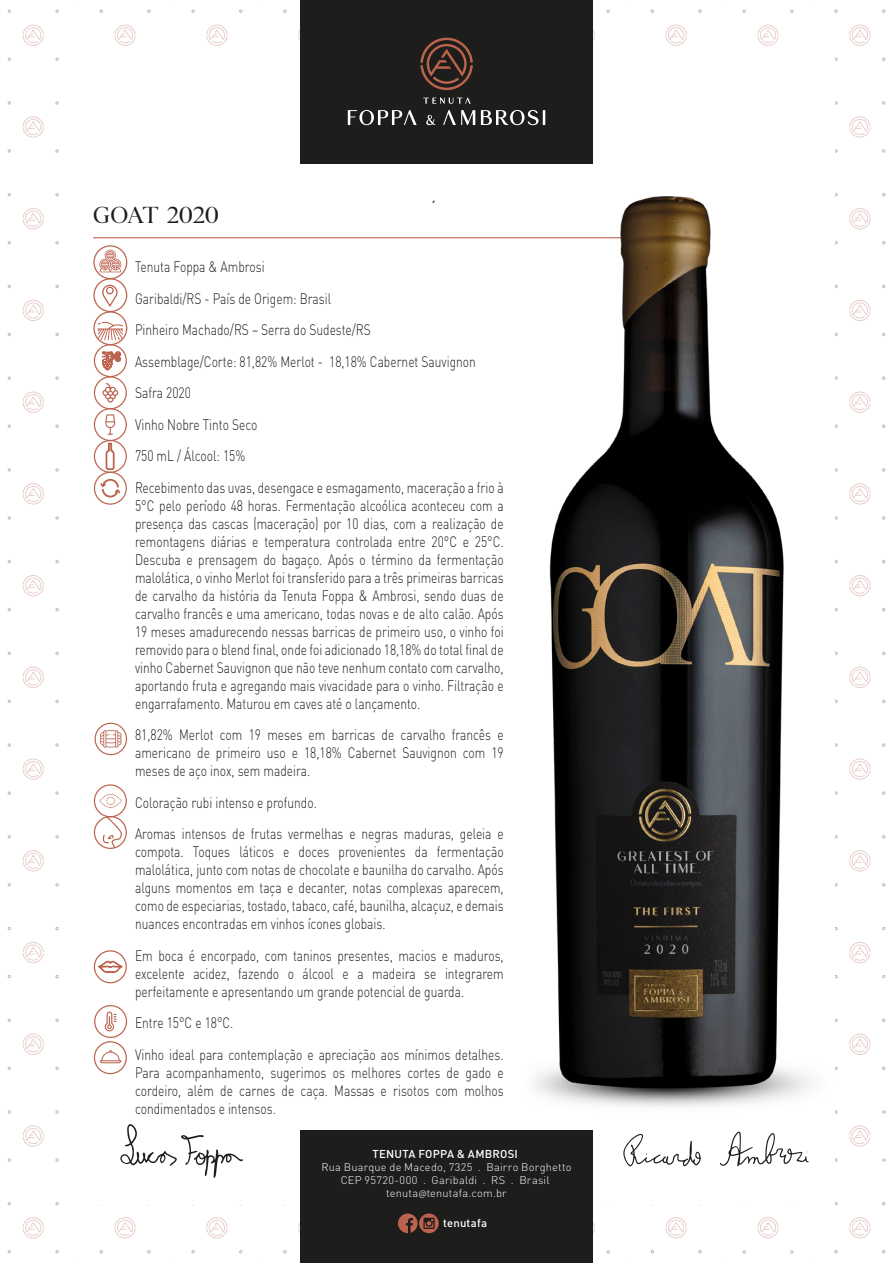
<style>
.page{position:relative;width:893px;height:1263px;background:#fff}
.page>*{position:absolute;margin:0;border:0;box-sizing:border-box;transform-origin:0 0}
.t1{font:26.1px "Agatho Regular CAPS";letter-spacing:-.015em;color:#1d1d1b}
.t2{font:300 15px/18px "DIN Pro";color:#1d1d1b;text-align:justify;scale:.8 1}
.t3{font:500 11.25px "DIN Pro";letter-spacing:.02em;color:#fff}
.t4{font:300 10.95px/13.2px "DIN Pro";letter-spacing:.02em;color:#fff;text-align:center}
.s1{font-family:"Myriad Pro"}
</style>
<div class="page">
<svg style="left:23px;top:25px;width:21px;height:21px"></svg>
<svg style="left:114px;top:25px;width:22px;height:21px"></svg>
<svg style="left:206px;top:25px;width:22px;height:21px"></svg>
<svg style="left:298px;top:29px;width:2px;height:12px"></svg>
<svg style="left:593px;top:29px;width:2px;height:12px"></svg>
<svg style="left:665px;top:25px;width:22px;height:21px"></svg>
<svg style="left:757px;top:25px;width:22px;height:21px"></svg>
<svg style="left:114px;top:1217px;width:22px;height:21px"></svg>
<svg style="left:206px;top:1217px;width:22px;height:21px"></svg>
<svg style="left:298px;top:1222px;width:2px;height:12px"></svg>
<svg style="left:593px;top:1222px;width:2px;height:12px"></svg>
<svg style="left:665px;top:1217px;width:22px;height:21px"></svg>
<svg style="left:757px;top:1217px;width:22px;height:21px"></svg>
<svg style="left:849px;top:25px;width:21px;height:21px"></svg>
<svg style="left:23px;top:116px;width:21px;height:22px"></svg>
<svg style="left:8px;top:149px;width:3px;height:4px"></svg>
<svg style="left:849px;top:116px;width:21px;height:22px"></svg>
<svg style="left:23px;top:208px;width:21px;height:21px"></svg>
<svg style="left:23px;top:300px;width:21px;height:21px"></svg>
<svg style="left:23px;top:391px;width:21px;height:22px"></svg>
<svg style="left:23px;top:483px;width:21px;height:21px"></svg>
<svg style="left:23px;top:575px;width:21px;height:21px"></svg>
<svg style="left:23px;top:667px;width:21px;height:21px"></svg>
<svg style="left:23px;top:758px;width:21px;height:22px"></svg>
<svg style="left:8px;top:743px;width:3px;height:4px"></svg>
<svg style="left:23px;top:850px;width:21px;height:21px"></svg>
<svg style="left:23px;top:942px;width:21px;height:21px"></svg>
<svg style="left:23px;top:1034px;width:21px;height:21px"></svg>
<svg style="left:23px;top:1125px;width:21px;height:22px"></svg>
<svg style="left:23px;top:1217px;width:21px;height:21px"></svg>
<svg style="left:849px;top:1217px;width:21px;height:21px"></svg>
<div style="left:300px;top:0;width:293px;height:163px;background:#1d1d1b"></div>
<svg style="left:423px;top:98px;width:48px;height:6px"></svg>
<svg style="left:443px;top:110px;width:32px;height:15px"></svg>
<svg style="left:426px;top:115px;width:9px;height:10px"></svg>
<svg style="left:348px;top:110px;width:69px;height:15px"></svg>
<svg style="left:481px;top:110px;width:64px;height:15px"></svg>
<svg style="left:420px;top:38px;width:53px;height:52px"></svg>
<div style="left:300px;top:1130px;width:293px;height:133px;background:#1d1d1b"></div>
<svg style="left:398px;top:1213px;width:41px;height:21px"></svg>
<svg style="left:120px;top:1124px;width:123px;height:54px"></svg>
<svg style="left:623px;top:1150px;width:78px;height:16px"></svg>
<svg style="left:720px;top:1150px;width:89px;height:17px"></svg>
<hr style="left:93px;top:237px;width:552px;height:1px;background:#bc634f">
<svg style="left:94px;top:950px;width:33px;height:33px"></svg>
<svg style="left:94px;top:784px;width:33px;height:65px"></svg>
<svg style="left:93px;top:245px;width:35px;height:260px"></svg>
<svg style="left:94px;top:1005px;width:33px;height:69px"></svg>
<img style="left:347px;top:149px;width:539px;height:1001px">
<svg style="left:95px;top:723px;width:32px;height:32px"></svg>
<h1 class="t1" style="left:93px;top:204px;width:128px">GOAT 2020</h1>
<h1 class="t1" style="left:431px;top:198px;width:7px">´</h1>
<p class="t2" style="left:135px;top:250px;width:462px;line-height:31.5px;text-align:left">Tenuta Foppa &amp; Ambrosi<br>Garibaldi/RS - País de Origem: Brasil<br>Pinheiro Machado/RS – Serra do Sudeste/RS<br>Assemblage/Corte: 81,82% Merlot - 18,18% Cabernet Sauvignon Safra 2020<br>Vinho Nobre Tinto Seco<br>750 mL / Álcool: 15%<br>Recebimento das uvas, desengace e esmagamento, maceração a frio à</p>
<p class="t2" style="left:135px;top:495px;width:462px">5°C pelo período 48 horas. Fermentação alcoólica aconteceu com a presença das cascas (maceração) por 10 dias, com a realização de remontagens diárias e temperatura controlada entre 20°C e 25°C.<br>Descuba e prensagem do bagaço. Após o término da fermentação malolática, o vinho Merlot foi transferido para a três primeiras barricas de carvalho da história da Tenuta Foppa &amp; Ambrosi, sendo duas de carvalho francês e uma americano, todas novas e de alto calão. Após 19 meses amadurecendo nessas barricas de primeiro uso, o vinho foi removido para o blend final, onde foi adicionado 18,18% do total final de vinho Cabernet Sauvignon que não teve nenhum contato com carvalho, aportando fruta e agregando mais vivacidade para o vinho. Filtração e engarrafamento. Maturou em caves até o lançamento.</p>
<p class="t2" style="left:135px;top:725px;width:462px">81,82% Merlot com 19 meses em barricas de carvalho francês e americano de primeiro uso e 18,18% Cabernet Sauvignon com 19 meses de aço inox, sem madeira.</p>
<p class="t2" style="left:135px;top:785px;width:462px;line-height:31.5px">Coloração rubi intenso e profundo.<br>Aromas intensos de frutas vermelhas e negras maduras, geleia e</p>
<p class="t2" style="left:135px;top:842px;width:462px">compota. Toques láticos e doces provenientes da fermentação malolática, junto com notas de chocolate e baunilha do carvalho. Após alguns momentos em taça e decanter, notas complexas aparecem, como de especiarias, tostado, tabaco, café, baunilha, alcaçuz, e demais nuances encontradas em vinhos ícones globais.</p>
<p class="t2" style="left:135px;top:945px;width:462px">Em boca é encorpado, com taninos presentes, macios e maduros, excelente acidez, fazendo o álcool e a madeira se integrarem perfeitamente e apresentando um grande potencial de guarda.</p>
<p class="t2" style="left:135px;top:1006px;width:462px;line-height:31.5px">Entre 15°C e 18°C.<br>Vinho ideal para contemplação e apreciação aos mínimos detalhes.</p>
<p class="t2" style="left:135px;top:1062px;width:462px">Para acompanhamento, sugerimos os melhores cortes de gado e cordeiro, além de carnes de caça. Massas e risotos com molhos condimentados e intensos.</p>
<p class="t3" style="left:372px;top:1144px;width:147px">TENUTA FOPPA &amp; AMBROSI</p>
<p class="t4" style="left:322px;top:1159px;width:252px">Rua Buarque de Macedo, 7325 . Bairro Borghetto<br>CEP 95720-000 . Garibaldi . RS . Brasil tenuta<span class="s1">@</span>tenutafa.com.br</p>
<p class="t3" style="left:443px;top:1213px;width:45px">tenutafa</p>
</div>
